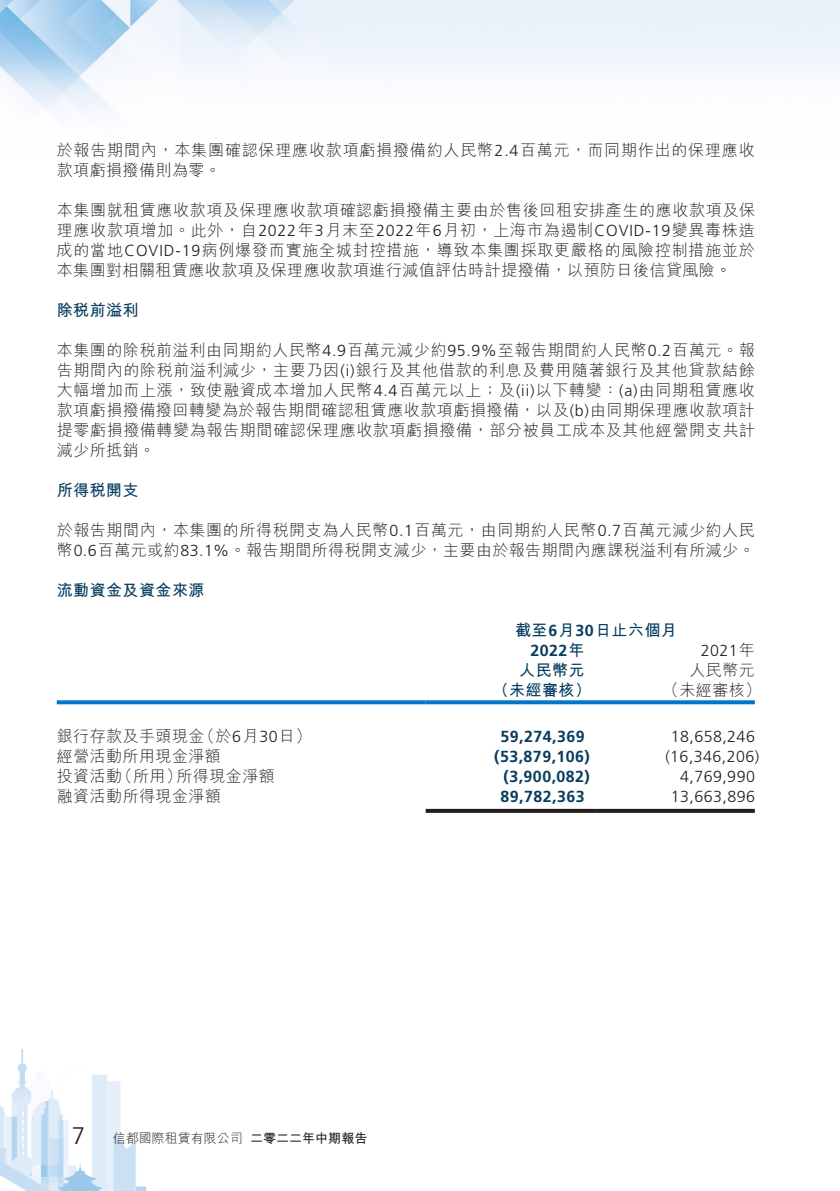
<style>
.page{position:relative;width:840px;height:1191px;background:#fff}
.page>*{position:absolute;margin:0;border:0;box-sizing:border-box;transform-origin:0 0}
.t1{font:300 24px "Frutiger LT Std";color:#231f20}
.t2{font:300 16px/20px "M Hei HK";letter-spacing:.03em;color:#231f20;text-align:justify}
.t3{font:300 16px/20px "M Hei HK";letter-spacing:.05em;color:#231f20}
.t4{font:700 16px "Frutiger LT Std";letter-spacing:.03em;color:#073c5e}
.t5{font:300 16px "Frutiger LT Std";letter-spacing:.03em;color:#231f20}
.t6{font:700 16px "M Hei HK";letter-spacing:.03em;color:#073c5e}
.t7{font:300 13px "M Hei HK";color:#231f20}
.t8{font:700 13px "M Hei HK";color:#231f20}
.s1{font-family:"Frutiger LT Std"}
.s2{font-family:"M Hei HK"}
</style>
<div class="page">
<img style="left:0;top:0;width:839px;height:1191px">
<svg style="left:57px;top:700px;width:368px;height:4px"></svg>
<svg style="left:425px;top:700px;width:170px;height:4px"></svg>
<svg style="left:595px;top:700px;width:159px;height:4px"></svg>
<svg style="left:425px;top:809px;width:170px;height:4px"></svg>
<svg style="left:595px;top:809px;width:159px;height:4px"></svg>
<p class="t3" style="left:57px;top:140px;width:699px">於報告期間內，本集團確認保理應收款項虧損撥備約人民幣<span class="s1">2.4</span>百萬元，而同期作出的保理應收款項虧損撥備則為零。</p>
<p class="t2" style="left:57px;top:200px;width:699px">本集團就租賃應收款項及保理應收款項確認虧損撥備主要由於售後回租安排產生的應收款項及保理應收款項增加。此外，自<span class="s1">2022</span>年<span class="s1">3</span>月末至<span class="s1">2022</span>年<span class="s1">6</span>月初，上海市為遏制<span class="s1">COVID-19</span>變異毒株造成的當地<span class="s1">COVID-19</span>病例爆發而實施全城封控措施，導致本集團採取更嚴格的風險控制措施並於本集團對相關租賃應收款項及保理應收款項進行減值評估時計提撥備，以預防日後信貸風險。</p>
<p class="t6" style="left:57px;top:299px;width:83px">除稅前溢利</p>
<p class="t2" style="left:57px;top:340px;width:699px">本集團的除稅前溢利由同期約人民幣<span class="s1">4.9</span>百萬元減少約<span class="s1">95.9%</span>至報告期間約人民幣<span class="s1">0.2</span>百萬元。報告期間內的除稅前溢利減少，主要乃因 <span class="s1">)i(</span> 銀行及其他借款的利息及費用隨著銀行及其他貸款結餘大幅增加而上漲，致使融資成本增加人民幣<span class="s1">4.4</span>百萬元以上；及<span class="s1">( )i i</span> 以下轉變： <span class="s1">)a(</span> 由同期租賃應收款項虧損撥備撥回轉變為於報告期間確認租賃應收款項虧損撥備，以及 <span class="s1">b( )</span>由同期保理應收款項計提零虧損撥備轉變為報告期間確認保理應收款項虧損撥備，部分被員工成本及其他經營開支共計減少所抵銷。</p>
<p class="t6" style="left:57px;top:479px;width:83px">所得稅開支</p>
<p class="t2" style="left:57px;top:520px;width:699px">於報告期間內，本集團的所得稅開支為人民幣<span class="s1">0.1</span>百萬元，由同期約人民幣<span class="s1">0.7</span>百萬元減少約人民幣<span class="s1">0.6</span>百萬元或約<span class="s1">83.1%</span>。報告期間所得稅開支減少，主要由於報告期間內應課稅溢利有所減少。</p>
<p class="t6" style="left:57px;top:579px;width:149px">流動資金及資金來源</p>
<p class="t6" style="left:514px;top:619px;width:163px">截至<span class="s1">6</span>月<span class="s1">30</span>日止六個月</p>
<p class="t5" style="left:700px;top:641px;width:56px">2021<span class="s2">年</span></p>
<p class="t4" style="left:530px;top:641px;width:56px">2022<span class="s2">年</span></p>
<p class="t6" style="left:519px;top:659px;width:67px">人民幣元</p>
<p class="t2" style="left:689px;top:660px;width:67px">人民幣元</p>
<p class="t6" style="left:492px;top:679px;width:100px">（未經審核）</p>
<p class="t2" style="left:662px;top:680px;width:100px">（未經審核(</p>
<p class="t2" style="left:199px;top:726px;width:114px">（於<span class="s1">6</span>月<span class="s1">30</span>日(</p>
<p class="t2" style="left:57px;top:726px;width:149px">銀行存款及手頭現金</p>
<p class="t4" style="left:500px;top:727px;width:86px">59,274,369</p>
<p class="t5" style="left:670px;top:727px;width:86px">18,658,246</p>
<p class="t2" style="left:57px;top:746px;width:166px">經營活動所用現金淨額</p>
<p class="t4" style="left:494px;top:747px;width:97px">)53,879,106(</p>
<p class="t5" style="left:665px;top:747px;width:95px">)16,346,206(</p>
<p class="t2" style="left:117px;top:766px;width:67px">（所用）</p>
<p class="t2" style="left:57px;top:766px;width:67px">投資活動</p>
<p class="t2" style="left:176px;top:766px;width:100px">所得現金淨額</p>
<p class="t4" style="left:503px;top:767px;width:88px">)3,900,082(</p>
<p class="t5" style="left:679px;top:767px;width:76px">4,769,990</p>
<p class="t2" style="left:57px;top:786px;width:166px">融資活動所得現金淨額</p>
<p class="t4" style="left:500px;top:787px;width:86px">89,782,363</p>
<p class="t5" style="left:670px;top:787px;width:86px">13,663,896</p>
<h1 class="t1" style="left:72px;top:1122px;width:15px">7</h1>
<p class="t7" style="left:113px;top:1131px;width:132px">信都國際租賃有限公司</p>
<p class="t8" style="left:250px;top:1129px;width:118px">二零二二年中期報告</p>
</div>
